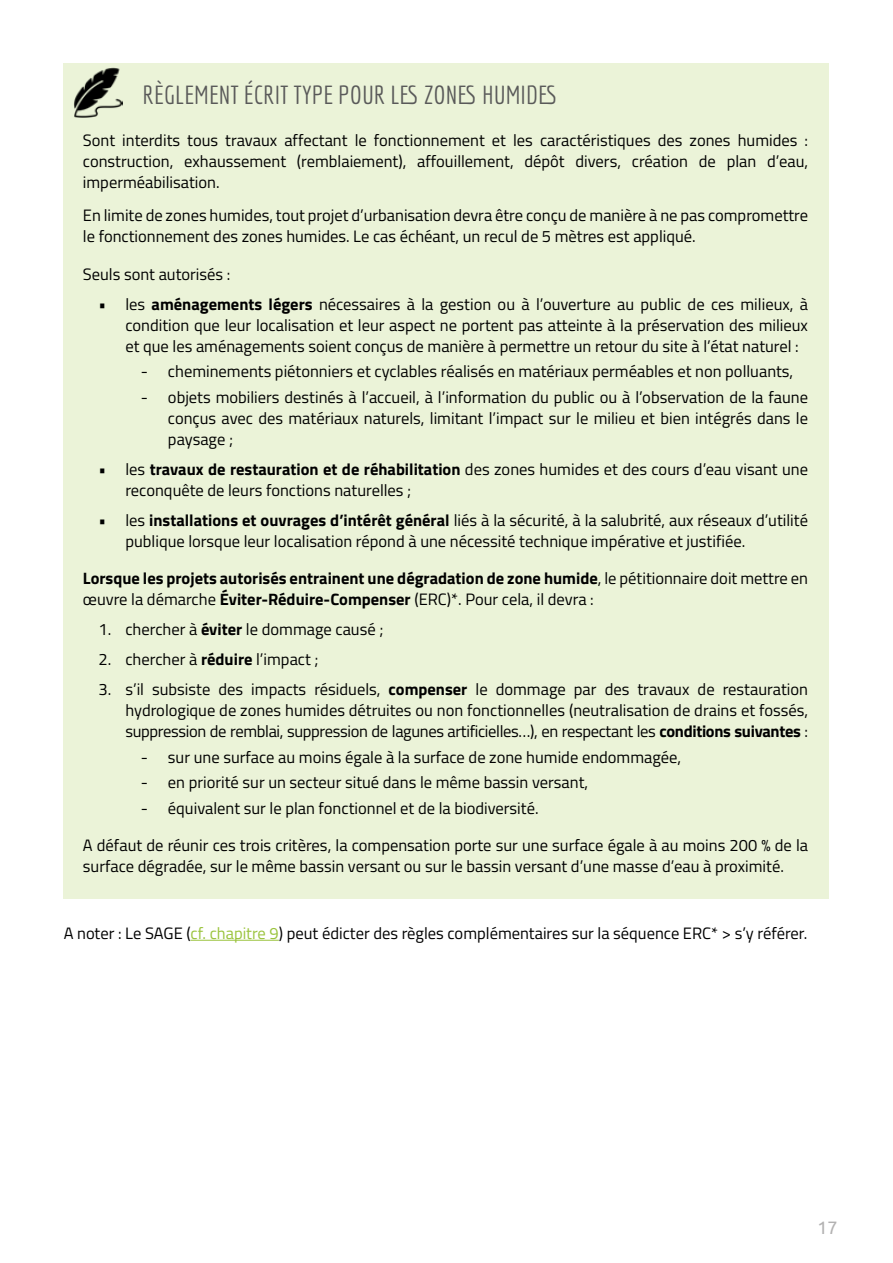
<style>
.page{position:relative;width:893px;height:1263px;background:#fff}
.page>*{position:absolute;margin:0;border:0;box-sizing:border-box;transform-origin:0 0}
.t1{font:25.5px "Economica";color:#595959}
.t2{font:18px "Ubuntu";color:#b3b2b2}
.t3{font:16.5px/21px "Titillium Web";color:#000;text-align:justify}
.t4{font:700 16.5px/21px "Titillium Web";color:#000}
.s1{font-weight:700}
.s2{font-weight:400}
.s3{color:#9ac33c}
</style>
<div class="page">
<div style="left:64px;top:64px;width:765px;height:835px;background:#ebf3d8"></div>
<img style="left:74px;top:68px;width:49px;height:50px">
<hr style="left:190px;top:940px;width:89px;height:1px;background:#9ac33c">
<h1 class="t1" style="left:142px;top:80px;width:417px">RÈGLEMENT ÉCRIT TYPE POUR LES ZONES HUMIDES</h1>
<p class="t3" style="left:83px;top:129px;width:727px">Sont interdits tous travaux affectant le fonctionnement et les caractéristiques des zones humides : construction, exhaussement (remblaiement), affouillement, dépôt divers, création de plan d’eau, imperméabilisation.</p>
<p class="t3" style="left:83px;top:204px;width:727px">En limite de zones humides, tout projet d’urbanisation devra être conçu de manière à ne pas compromettre le fonctionnement des zones humides. Le cas échéant, un recul de 5 mètres est appliqué.</p>
<p class="t3" style="left:83px;top:262px;width:149px">Seuls sont autorisés :</p>
<p class="t3" style="left:125px;top:292px;width:684px;text-indent:-27px">• les <span class="s1">aménagements légers</span> nécessaires à la gestion ou à l’ouverture au public de ces milieux, à condition que leur localisation et leur aspect ne portent pas atteinte à la préservation des milieux et que les aménagements soient conçus de manière à permettre un retour du site à l’état naturel :</p>
<p class="t3" style="left:141px;top:360px;width:654px">- cheminements piétonniers et cyclables réalisés en matériaux perméables et non polluants,</p>
<p class="t3" style="left:168px;top:385px;width:642px;text-indent:-27px">- objets mobiliers destinés à l’accueil, à l’information du public ou à l’observation de la faune conçus avec des matériaux naturels, limitant l’impact sur le milieu et bien intégrés dans le paysage ;</p>
<p class="t3" style="left:125px;top:457px;width:684px;text-indent:-27px">• les <span class="s1">travaux de restauration et de réhabilitation</span> des zones humides et des cours d’eau visant une reconquête de leurs fonctions naturelles ;</p>
<p class="t3" style="left:125px;top:508px;width:684px;text-indent:-27px">• les <span class="s1">installations et ouvrages d’intérêt général</span> liés à la sécurité, à la salubrité, aux réseaux d’utilité publique lorsque leur localisation répond à une nécessité technique impérative et justifiée.</p>
<p class="t4" style="left:83px;top:567px;width:727px">Lorsque les projets autorisés entrainent une dégradation de zone humide<span class="s2">, le pétitionnaire doit mettre en œuvre la démarche</span> Éviter-Réduire-Compenser <span class="s2">(ERC)*. Pour cela, il devra :</span></p>
<p class="t3" style="left:98px;top:618px;width:286px">1. chercher à <span class="s1">éviter</span> le dommage causé ;</p>
<p class="t3" style="left:98px;top:648px;width:222px">2. chercher à <span class="s1">réduire</span> l’impact ;</p>
<p class="t3" style="left:125px;top:678px;width:684px;text-indent:-27px">3. s’il subsiste des impacts résiduels, <span class="s1">compenser</span> le dommage par des travaux de restauration hydrologique de zones humides détruites ou non fonctionnelles (neutralisation de drains et fossés, suppression de remblai, suppression de lagunes artificielles…), en respectant les <span class="s1">conditions suivantes</span> :</p>
<p class="t3" style="left:141px;top:745px;width:542px">- sur une surface au moins égale à la surface de zone humide endommagée,</p>
<p class="t3" style="left:141px;top:771px;width:449px">- en priorité sur un secteur situé dans le même bassin versant,</p>
<p class="t3" style="left:141px;top:796px;width:399px">- équivalent sur le plan fonctionnel et de la biodiversité.</p>
<p class="t3" style="left:83px;top:834px;width:727px">A défaut de réunir ces trois critères, la compensation porte sur une surface égale à au moins 200 % de la surface dégradée, sur le même bassin versant ou sur le bassin versant d’une masse d’eau à proximité.</p>
<p class="t3" style="left:64px;top:921px;width:745px">A noter : Le SAGE (<span class="s3">cf. chapitre 9</span>) peut édicter des règles complémentaires sur la séquence ERC* &gt; s’y référer.</p>
<p class="t2" style="left:817px;top:1217px;width:22px">17</p>
</div>
